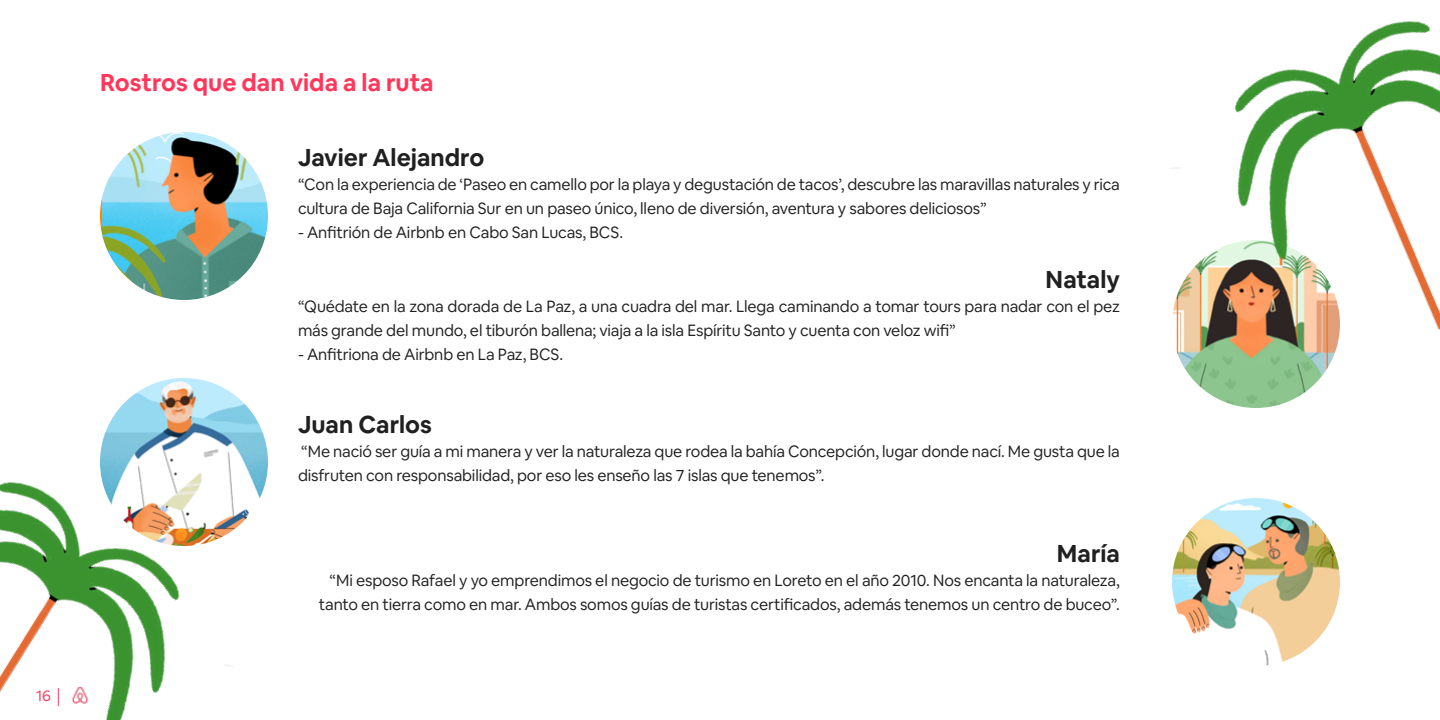
<style>
.page{position:relative;width:1440px;height:720px;background:#fff}
.page>*{position:absolute;margin:0;border:0;box-sizing:border-box;transform-origin:0 0}
.t1{font:700 24px "Airbnb Cereal";color:#202020}
.t2{font:700 24px "Airbnb Cereal";letter-spacing:-.005em;color:#ff385b}
.t3{font:16px/24px "Airbnb Cereal";letter-spacing:-.01em;color:#202020}
.t4{font:15px "Airbnb Cereal";color:#ff385b}
</style>
<div class="page">
<img style="left:100px;top:132px;width:168px;height:168px;border-radius:84px">
<img style="left:1172px;top:498px;width:168px;height:168px;border-radius:84px">
<img style="left:0;top:378px;width:268px;height:342px">
<img style="left:1171px;top:21px;width:269px;height:387px">
<p class="t4" style="left:36px;top:687px;width:16px">16</p>
<h1 class="t2" style="left:100px;top:68px;width:335px">Rostros que dan vida a la ruta</h1>
<h1 class="t1" style="left:298px;top:143px;width:188px">Javier Alejandro</h1>
<p class="t3" style="left:298px;top:173px;width:823px">“Con la experiencia de ‘Paseo en camello por la playa y degustación de tacos’, descubre las maravillas naturales y rica cultura de Baja California Sur en un paseo único, lleno de diversión, aventura y sabores deliciosos”</p>
<p class="t3" style="left:298px;top:221px;width:327px">- Anfitrión de Airbnb en Cabo San Lucas, BCS.</p>
<h1 class="t1" style="left:1046px;top:265px;width:76px">Nataly</h1>
<p class="t3" style="left:298px;top:295px;width:823px">“Quédate en la zona dorada de La Paz, a una cuadra del mar. Llega caminando a tomar tours para nadar con el pez más grande del mundo, el tiburón ballena; viaja a la isla Espíritu Santo y cuenta con veloz wifi”</p>
<p class="t3" style="left:298px;top:343px;width:267px">- Anfitriona de Airbnb en La Paz, BCS.</p>
<h1 class="t1" style="left:298px;top:410px;width:135px">Juan Carlos</h1>
<p class="t3" style="left:298px;top:440px;width:823px">“Me nació ser guía a mi manera y ver la naturaleza que rodea la bahía Concepción, lugar donde nací. Me gusta que la disfruten con responsabilidad, por eso les enseño las 7 islas que tenemos”.</p>
<h1 class="t1" style="left:1057px;top:539px;width:65px">María</h1>
<p class="t3" style="left:319px;top:569px;width:803px;text-align:right">“Mi esposo Rafael y yo emprendimos el negocio de turismo en Loreto en el año 2010. Nos encanta la naturaleza, tanto en tierra como en mar. Ambos somos guías de turistas certificados, además tenemos un centro de buceo”.</p>
</div>
